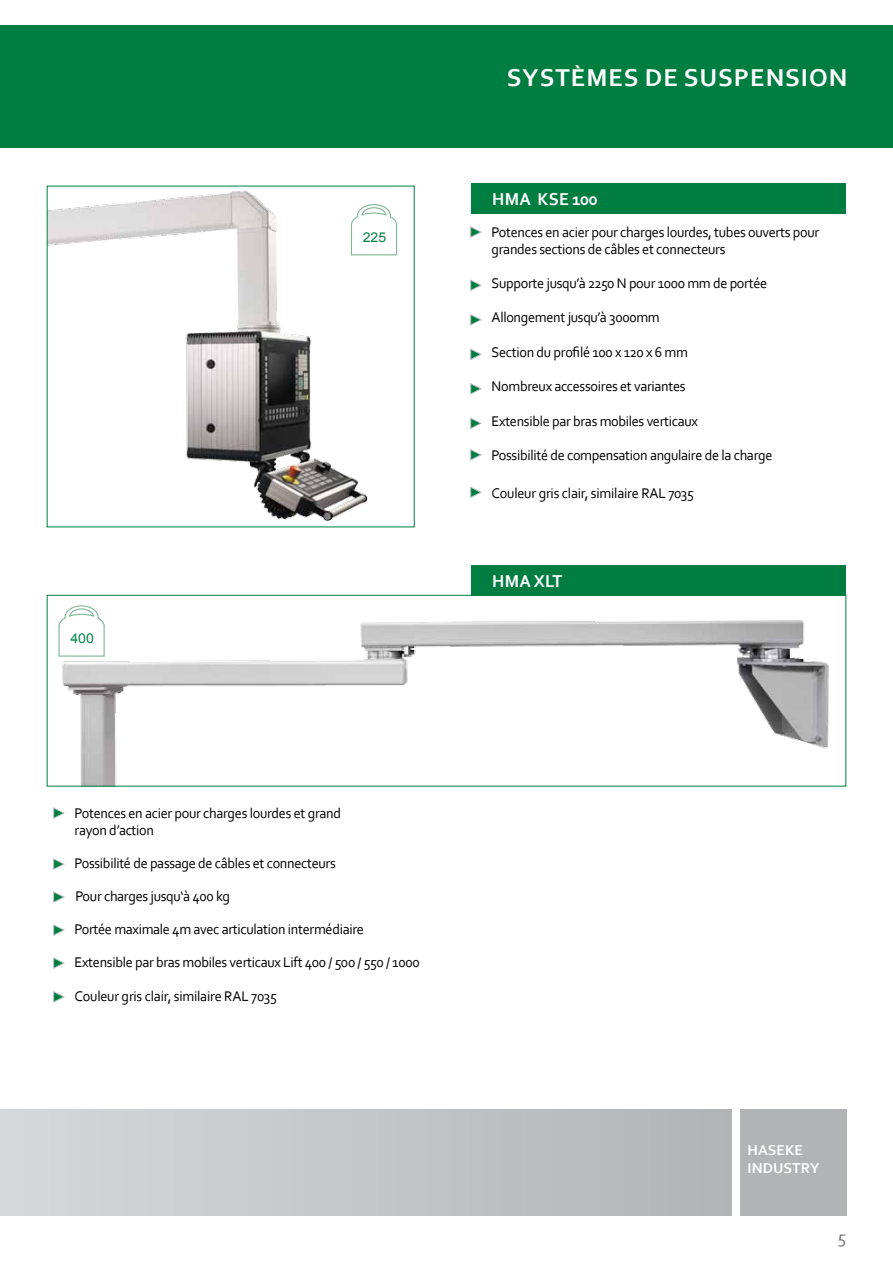
<style>
.page{position:relative;width:893px;height:1263px;background:#fff}
.page>*{position:absolute;margin:0;border:0;box-sizing:border-box;transform-origin:0 0}
.t1{font:700 25.5px "Corbel";letter-spacing:.04em;color:#fff}
.t2{font:700 18px "Corbel";letter-spacing:.015em;color:#fff}
.t3{font:18px "Corbel";color:#707172}
.t4{font:700 15px "Corbel";color:#fff}
.t5{font:14.7px/16.5px "Corbel";letter-spacing:-.02em;color:#000}
.t6{font:13.5px "Arial";color:#008244;scale:1.04 1}
</style>
<div class="page">
<div style="left:0;top:25px;width:893px;height:122px;background:#007d40"></div>
<div style="left:740px;top:1109px;width:106px;height:107px;background:#b1b3b4"></div>
<div style="left:0;top:1109px;width:731px;height:107px;background:linear-gradient(to right,#d7d8d9,#b2b3b5)"></div>
<div style="left:471px;top:183px;width:375px;height:30px;background:#007d40"></div>
<div style="left:471px;top:565px;width:375px;height:30px;background:#007d40"></div>
<svg style="left:470px;top:227px;width:11px;height:11px"></svg>
<svg style="left:470px;top:280px;width:11px;height:11px"></svg>
<svg style="left:470px;top:314px;width:11px;height:11px"></svg>
<svg style="left:470px;top:349px;width:11px;height:11px"></svg>
<svg style="left:470px;top:383px;width:11px;height:11px"></svg>
<svg style="left:470px;top:418px;width:11px;height:11px"></svg>
<svg style="left:470px;top:449px;width:11px;height:11px"></svg>
<svg style="left:470px;top:487px;width:11px;height:11px"></svg>
<svg style="left:53px;top:808px;width:11px;height:10px"></svg>
<svg style="left:53px;top:859px;width:11px;height:10px"></svg>
<svg style="left:53px;top:892px;width:11px;height:10px"></svg>
<svg style="left:53px;top:925px;width:11px;height:10px"></svg>
<svg style="left:53px;top:958px;width:11px;height:10px"></svg>
<svg style="left:53px;top:991px;width:11px;height:11px"></svg>
<img style="left:49px;top:190px;width:319px;height:331px">
<img style="left:62px;top:620px;width:767px;height:164px">
<div style="left:47px;top:595px;width:799px;height:191px;border:1px solid #007d40"></div>
<svg style="left:58px;top:605px;width:47px;height:52px"></svg>
<svg style="left:350px;top:203px;width:48px;height:53px"></svg>
<p class="t6" style="left:70px;top:630px;width:24px">400</p>
<p class="t6" style="left:363px;top:228px;width:24px">225</p>
<p class="t5" style="left:75px;top:805px;width:268px">Potences en acier pour charges lourdes et grand rayon d’action</p>
<p class="t5" style="left:75px;top:854px;width:263px">Possibilité de passage de câbles et connecteurs</p>
<p class="t5" style="left:75px;top:887px;width:156px">Pour charges jusqu‘à 400 kg</p>
<p class="t5" style="left:75px;top:920px;width:291px">Portée maximale 4m avec articulation intermédiaire</p>
<p class="t5" style="left:75px;top:953px;width:347px">Extensible par bras mobiles verticaux Lift 400 / 500 / 550 / 1000</p>
<p class="t5" style="left:75px;top:987px;width:204px">Couleur gris clair, similaire RAL 7035</p>
<h1 class="t1" style="left:507px;top:62px;width:342px">SYSTÈMES DE SUSPENSION</h1>
<p class="t2" style="left:492px;top:188px;width:107px">HMA KSE 100</p>
<p class="t5" style="left:492px;top:224px;width:329px">Potences en acier pour charges lourdes, tubes ouverts pour grandes sections de câbles et connecteurs</p>
<p class="t5" style="left:492px;top:274px;width:277px">Supporte jusqu’à 2250 N pour 1000 mm de portée</p>
<p class="t5" style="left:492px;top:309px;width:170px">Allongement jusqu’à 3000mm</p>
<p class="t5" style="left:492px;top:343px;width:198px">Section du profilé 100 x 120 x 6 mm</p>
<p class="t5" style="left:492px;top:378px;width:196px">Nombreux accessoires et variantes</p>
<p class="t5" style="left:492px;top:412px;width:208px">Extensible par bras mobiles verticaux</p>
<p class="t5" style="left:492px;top:447px;width:282px">Possibilité de compensation angulaire de la charge</p>
<p class="t5" style="left:492px;top:485px;width:204px">Couleur gris clair, similaire RAL 7035</p>
<p class="t2" style="left:492px;top:570px;width:72px">HMA XLT</p>
<p class="t4" style="left:748px;top:1141px;width:57px">HASEKE</p>
<p class="t4" style="left:748px;top:1158px;width:74px">INDUSTRY</p>
<p class="t3" style="left:838px;top:1225px;width:10px">5</p>
</div>
